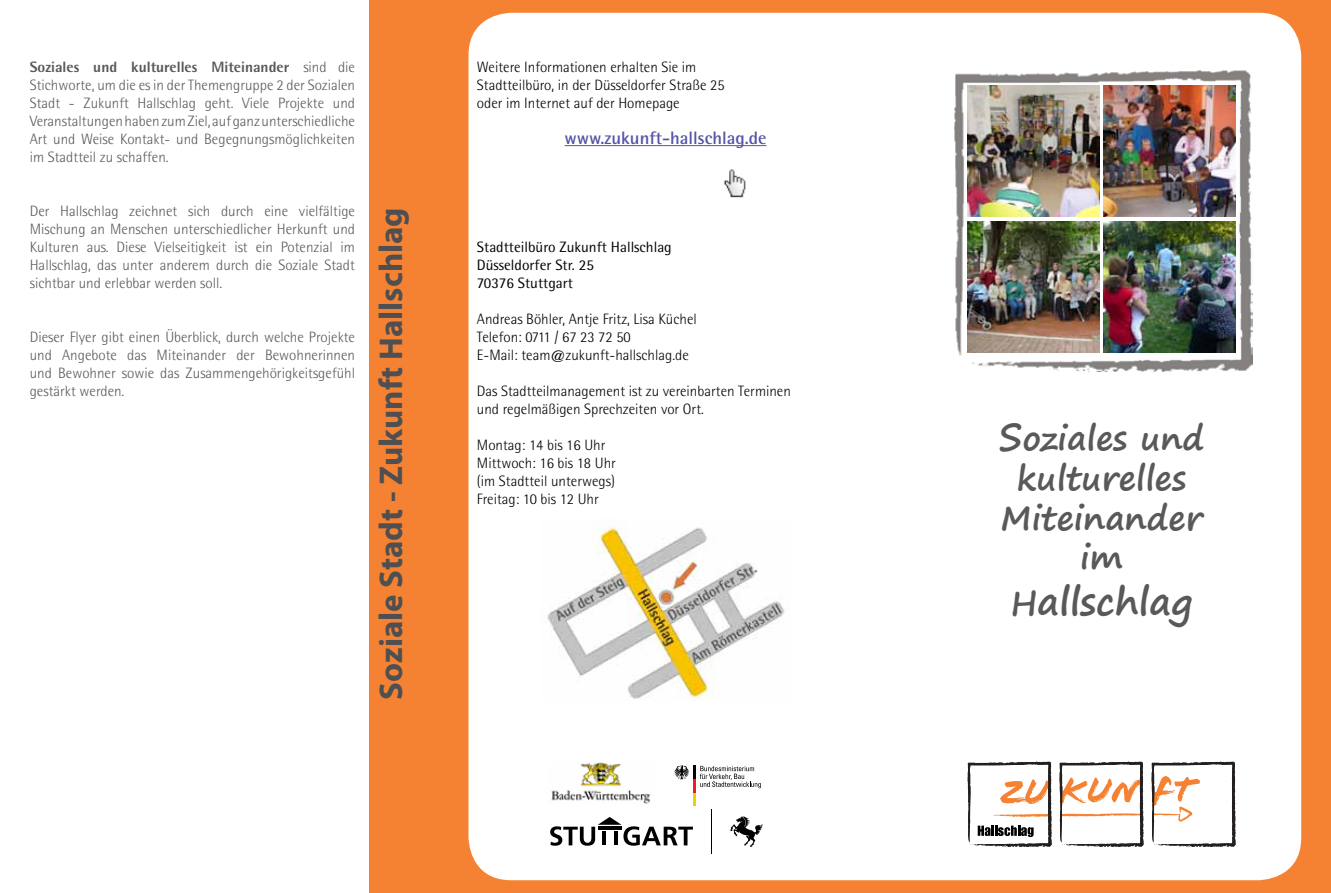
<style>
.page{position:relative;width:1331px;height:893px;background:#fff}
.page>*{position:absolute;margin:0;border:0;box-sizing:border-box;transform-origin:0 0}
.t1{font:700 37.5px "Segoe Print";color:#58595b}
.t2{font:700 33.15px/39.9px "Segoe Print";color:#58595b;text-align:center}
.t3{font:700 33px "Myriad Pro";color:#4f4f51}
.t4{font:700 18px "AT Rotis Semi Sans";color:#5354a4}
.t5{font:300 15px/18px "AT Rotis Semi Sans";color:#58595b;text-align:justify}
.t6{font:300 15px/18px "AT Rotis Semi Sans";color:#000}
.t7{font:15px/18px "AT Rotis Semi Sans";color:#000}
.s1{font-weight:800}
.s2{font-size:37.5px}
.s3{font-size:33.15px}
</style>
<div class="page">
<div style="left:370px;top:0;width:961px;height:893px;background:#f58232"></div>
<div style="left:468px;top:13px;width:833px;height:867px;background:#fff;border-radius:43px"></div>
<img style="left:547px;top:522px;width:238px;height:177px">
<hr style="left:565px;top:145px;width:201px;height:1px;background:#5354a4">
<svg style="left:968px;top:762px;width:84px;height:85px"></svg>
<svg style="left:1059px;top:762px;width:85px;height:85px"></svg>
<svg style="left:1151px;top:762px;width:85px;height:85px"></svg>
<img style="left:723px;top:169px;width:23px;height:29px">
<img style="left:954px;top:70px;width:298px;height:302px">
<img style="left:1104px;top:85px;width:131px;height:132px">
<img style="left:1104px;top:221px;width:131px;height:132px">
<img style="left:968px;top:85px;width:131px;height:132px">
<img style="left:968px;top:221px;width:131px;height:132px">
<img style="left:551px;top:762px;width:100px;height:41px">
<svg style="left:674px;top:765px;width:87px;height:40px"></svg>
<svg style="left:550px;top:817px;width:143px;height:29px"></svg>
<svg style="left:730px;top:816px;width:33px;height:31px"></svg>
<hr style="left:711px;top:809px;width:1px;height:45px;background:#000">
<p class="t5" style="left:30px;top:58px;width:327px"><span class="s1">Soziales und kulturelles Miteinander</span> sind die Stichworte, um die es in der Themengruppe 2 der Sozialen Stadt - Zukunft Hallschlag geht. Viele Projekte und Veranstaltungen haben zum Ziel, auf ganz unterschiedliche Art und Weise Kontakt- und Begegnungsmöglichkeiten im Stadtteil zu schaffen.</p>
<p class="t5" style="left:30px;top:202px;width:327px">Der Hallschlag zeichnet sich durch eine vielfältige Mischung an Menschen unterschiedlicher Herkunft und Kulturen aus. Diese Vielseitigkeit ist ein Potenzial im Hallschlag, das unter anderem durch die Soziale Stadt sichtbar und erlebbar werden soll.</p>
<p class="t5" style="left:30px;top:328px;width:327px">Dieser Flyer gibt einen Überblick, durch welche Projekte und Angebote das Miteinander der Bewohnerinnen und Bewohner sowie das Zusammengehörigkeitsgefühl gestärkt werden.</p>
<h3 class="t3" style="left:369px;top:700px;width:494px;rotate:-90deg">Soziale Stadt - Zukunft Hallschlag</h3>
<p class="t6" style="left:477px;top:58px;width:249px">Weitere Informationen erhalten Sie im<br>Stadtteilbüro, in der Düsseldorfer Straße 25 oder im Internet auf der Homepage</p>
<p class="t4" style="left:565px;top:127px;width:203px">www.zukunft-hallschlag.de</p>
<p class="t7" style="left:477px;top:238px;width:196px">Stadtteilbüro Zukunft Hallschlag<br>Düsseldorfer Str. 25<br>70376 Stuttgart</p>
<p class="t6" style="left:477px;top:310px;width:221px">Andreas Böhler, Antje Fritz, Lisa Küchel<br>Telefon: 0711 / 67 23 72 50<br>E-Mail: team@zukunft-hallschlag.de</p>
<p class="t6" style="left:477px;top:382px;width:315px">Das Stadtteilmanagement ist zu vereinbarten Terminen und regelmäßigen Sprechzeiten vor Ort.</p>
<p class="t6" style="left:477px;top:436px;width:140px">Montag: 14 bis 16 Uhr<br>Mittwoch: 16 bis 18 Uhr (im Stadtteil unterwegs)<br>Freitag: 10 bis 12 Uhr</p>
<h2 class="t2" style="left:998px;top:417px;width:207px"><span class="s2">S</span>oziales und kulturelles<br>Miteinander im</h2>
<h1 class="t1" style="left:1010px;top:567px;width:184px"><span class="s3">H</span>allschlag</h1>
</div>
